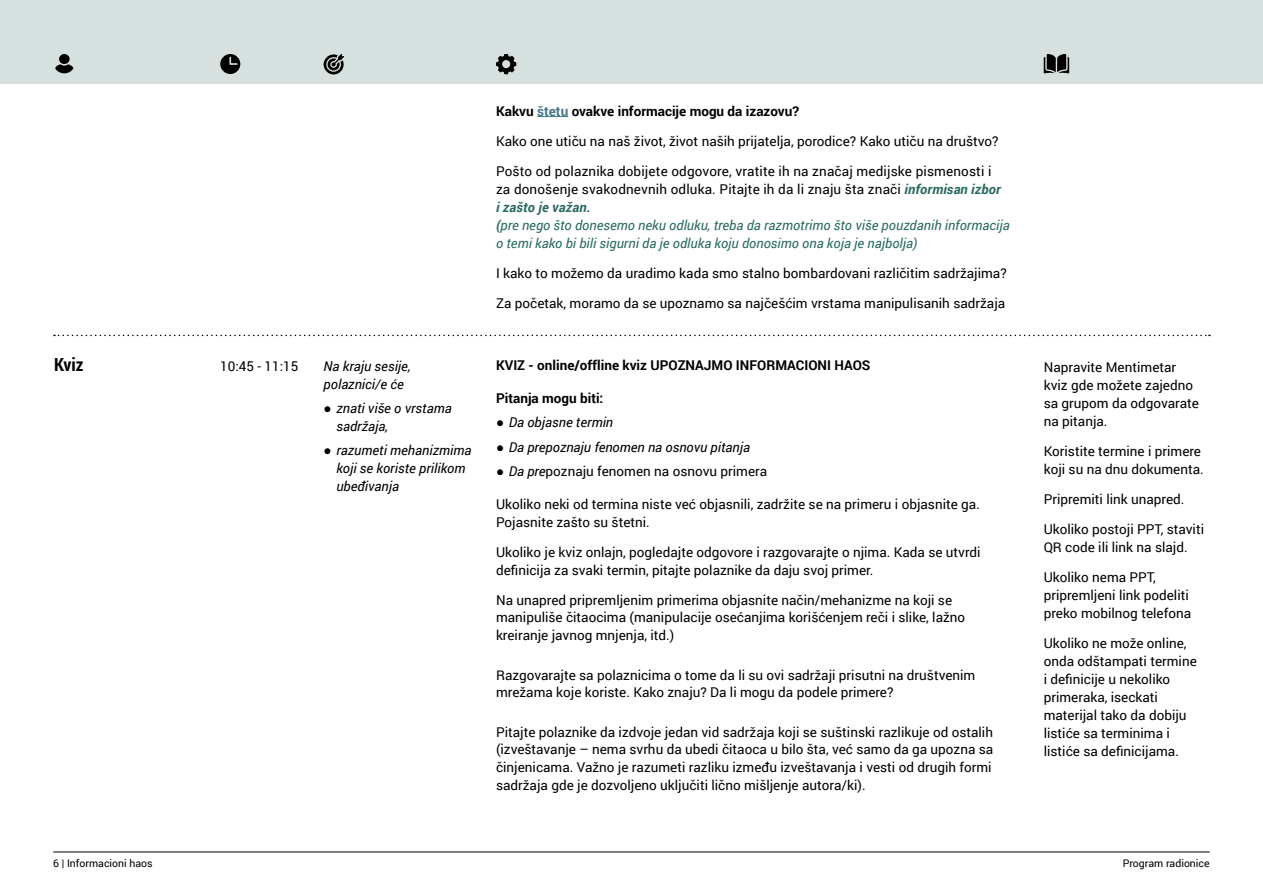
<style>
.page{position:relative;width:1263px;height:893px;background:#fff}
.page>*{position:absolute;margin:0;border:0;box-sizing:border-box;transform-origin:0 0}
.t1{font:700 18px "Roboto Condensed";color:#000}
.t2{font:13.5px/18px "Roboto";color:#000}
.t3{font:italic 13.5px/18px "Roboto";color:#296a61}
.t4{font:italic 13.5px/18px "Roboto";color:#000}
.t5{font:700 13.5px "Roboto";color:#000}
.t6{font:10.5px "Roboto";color:#000}
.s1{font-family:"Times New Roman";font-style:normal}
.s2{color:#467886}
.s3{font-style:normal;color:#000}
.s4{font-weight:700}
.s5{font-family:"Times New Roman"}
.s6{font-style:italic}
</style>
<div class="page">
<hr style="left:53px;top:852px;width:1157px;height:1px;background:#000">
<hr style="left:537px;top:116px;width:31px;height:1px;background:#467886">
<div style="left:0;top:0;width:1263px;height:83px;background:#d6e0de"></div>
<div style="left:59px;top:54px;width:11px;height:10px;background:#000;border-radius:50%"></div>
<svg style="left:55px;top:64px;width:18px;height:9px"></svg>
<svg style="left:220px;top:54px;width:20px;height:20px"></svg>
<svg style="left:324px;top:54px;width:20px;height:20px"></svg>
<svg style="left:496px;top:54px;width:20px;height:20px"></svg>
<svg style="left:1044px;top:54px;width:25px;height:19px"></svg>
<svg style="left:54px;top:335px;width:1156px;height:1px"></svg>
<h1 class="t1" style="left:54px;top:352px;width:31px">Kviz</h1>
<p class="t2" style="left:220px;top:357px;width:80px">10:45 - 11:15</p>
<p class="t4" style="left:324px;top:356px;width:88px">Na kraju sesije, polaznici/e će</p>
<p class="t4" style="left:336px;top:398px;width:117px;text-indent:-13px"><span class="s1">●</span> znati više o vrstama sadržaja,</p>
<p class="t4" style="left:336px;top:440px;width:136px;text-indent:-13px"><span class="s1">●</span> razumeti mehanizmima koji se koriste prilikom ubeđivanja</p>
<p class="t5" style="left:496px;top:101px;width:305px">Kakvu <span class="s2">štetu</span> ovakve informacije mogu da izazovu?</p>
<p class="t2" style="left:496px;top:131px;width:504px">Kako one utiču na naš život, život naših prijatelja, porodice? Kako utiču na društvo?</p>
<p class="t3" style="left:496px;top:161px;width:515px"><span class="s3">Pošto od polaznika dobijete odgovore, vratite ih na značaj medijske pismenosti i<br>za donošenje svakodnevnih odluka. Pitajte ih da li znaju šta znači</span> <span class="s4">informisan izbor<br>i zašto je važan.<br>(</span>pre nego što donesemo neku odluku, treba da razmotrimo što više pouzdanih informacija o temi kako bi bili sigurni da je odluka koju donosimo ona koja je najbolja)</p>
<p class="t2" style="left:496px;top:263px;width:512px">I kako to možemo da uradimo kada smo stalno bombardovani različitim sadržajima?</p>
<p class="t2" style="left:496px;top:293px;width:511px">Za početak, moramo da se upoznamo sa najčešćim vrstama manipulisanih sadržaja</p>
<p class="t5" style="left:496px;top:356px;width:376px">KVIZ - online/offline kviz UPOZNAJMO INFORMACIONI HAOS</p>
<p class="t5" style="left:496px;top:389px;width:109px">Pitanja mogu biti:</p>
<p class="t4" style="left:496px;top:413px;width:119px"><span class="s1">●</span> Da objasne termin</p>
<p class="t4" style="left:496px;top:437px;width:255px"><span class="s1">●</span> Da prepoznaju fenomen na osnovu pitanja</p>
<p class="t2" style="left:496px;top:461px;width:273px"><span class="s5">●</span> <span class="s6">Da pre</span>poznaju fenomen na osnovu primera</p>
<p class="t2" style="left:496px;top:494px;width:485px">Ukoliko neki od termina niste već objasnili, zadržite se na primeru i objasnite ga.<br>Pojasnite zašto su štetni.</p>
<p class="t2" style="left:496px;top:542px;width:486px">Ukoliko je kviz onlajn, pogledajte odgovore i razgovarajte o njima. Kada se utvrdi definicija za svaki termin, pitajte polaznike da daju svoj primer.</p>
<p class="t2" style="left:496px;top:590px;width:471px">Na unapred pripremljenim primerima objasnite način/mehanizme na koji se manipuliše čitaocima (manipulacije osećanjima korišćenjem reči i slike, lažno kreiranje javnog mnjenja, itd.)</p>
<p class="t2" style="left:496px;top:665px;width:481px">Razgovarajte sa polaznicima o tome da li su ovi sadržaji prisutni na društvenim mrežama koje koriste. Kako znaju? Da li mogu da podele primere?</p>
<p class="t2" style="left:496px;top:722px;width:499px">Pitajte polaznike da izdvoje jedan vid sadržaja koji se suštinski razlikuje od ostalih (izveštavanje – nema svrhu da ubedi čitaoca u bilo šta, već samo da ga upozna sa činjenicama. Važno je razumeti razliku između izveštavanja i vesti od drugih formi sadržaja gde je dozvoljeno uključiti lično mišljenje autora/ki).</p>
<p class="t2" style="left:1044px;top:358px;width:157px">Napravite Mentimetar kviz gde možete zajedno sa grupom da odgovarate na pitanja.</p>
<p class="t2" style="left:1044px;top:442px;width:162px">Koristite termine i primere koji su na dnu dokumenta.</p>
<p class="t2" style="left:1044px;top:490px;width:142px">Pripremiti link unapred.</p>
<p class="t2" style="left:1044px;top:520px;width:162px">Ukoliko postoji PPT, staviti<br>QR code ili link na slajd.</p>
<p class="t2" style="left:1044px;top:568px;width:149px">Ukoliko nema PPT, pripremljeni link podeliti preko mobilnog telefona</p>
<p class="t2" style="left:1044px;top:634px;width:155px">Ukoliko ne može online, onda odštampati termine i definicije u nekoliko primeraka, iseckati materijal tako da dobiju listiće sa terminima i listiće sa definicijama.</p>
<p class="t6" style="left:53px;top:856px;width:101px">6 | Informacioni haos</p>
<p class="t6" style="left:1123px;top:856px;width:89px">Program radionice</p>
</div>
